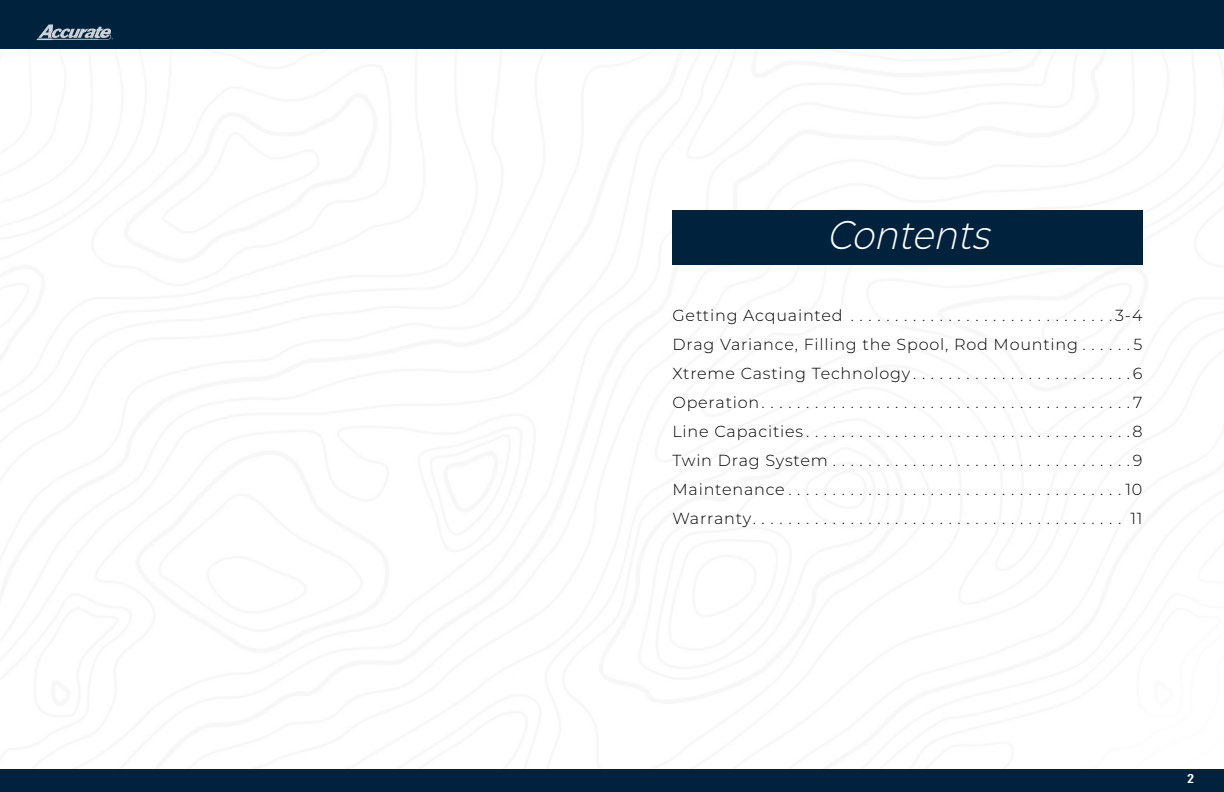
<style>
.page{position:relative;width:1224px;height:792px;background:#fff}
.page>*{position:absolute;margin:0;border:0;box-sizing:border-box;transform-origin:0 0}
.Main_Text{font:italic 300 40px "Montserrat";color:#fff;scale:.9 1}
.t1{font:300 16px "Montserrat";letter-spacing:.05em;color:#000}
.t2{font:12.6px "AJ Din";color:#fff;scale:1.5 1}
</style>
<div class="page">
<div style="left:0;top:0;width:1224px;height:48px;background:#00223d"></div>
<div style="left:0;top:769px;width:1224px;height:23px;background:#00223d"></div>
<svg style="left:36px;top:24px;width:77px;height:16px"></svg>
<div style="left:672px;top:210px;width:471px;height:55px;background:#00223d"></div>
<p class="Main_Text" style="left:826px;top:208px;width:195px">Contents</p>
<p class="t1" style="left:672px;top:304px;width:472px">Getting Acquainted . . . . . . . . . . . . . . . . . . . . . . . . . . . . . 3-4</p>
<p class="t1" style="left:672px;top:333px;width:471px">Drag Variance, Filling the Spool, Rod Mounting . . . . . 5</p>
<p class="t1" style="left:672px;top:362px;width:472px">Xtreme Casting Technology . . . . . . . . . . . . . . . . . . . . . . . . 6</p>
<p class="t1" style="left:672px;top:391px;width:471px">Operation . . . . . . . . . . . . . . . . . . . . . . . . . . . . . . . . . . . . . . . . . 7</p>
<p class="t1" style="left:672px;top:420px;width:472px">Line Capacities . . . . . . . . . . . . . . . . . . . . . . . . . . . . . . . . . . . . 8</p>
<p class="t1" style="left:672px;top:449px;width:472px">Twin Drag System . . . . . . . . . . . . . . . . . . . . . . . . . . . . . . . . . 9</p>
<p class="t1" style="left:672px;top:478px;width:472px">Maintenance . . . . . . . . . . . . . . . . . . . . . . . . . . . . . . . . . . . . . 10</p>
<p class="t1" style="left:672px;top:507px;width:471px">Warranty . . . . . . . . . . . . . . . . . . . . . . . . . . . . . . . . . . . . . . . . . . 11</p>
<p class="t2" style="left:1187px;top:771px;width:6px">2</p>
</div>
